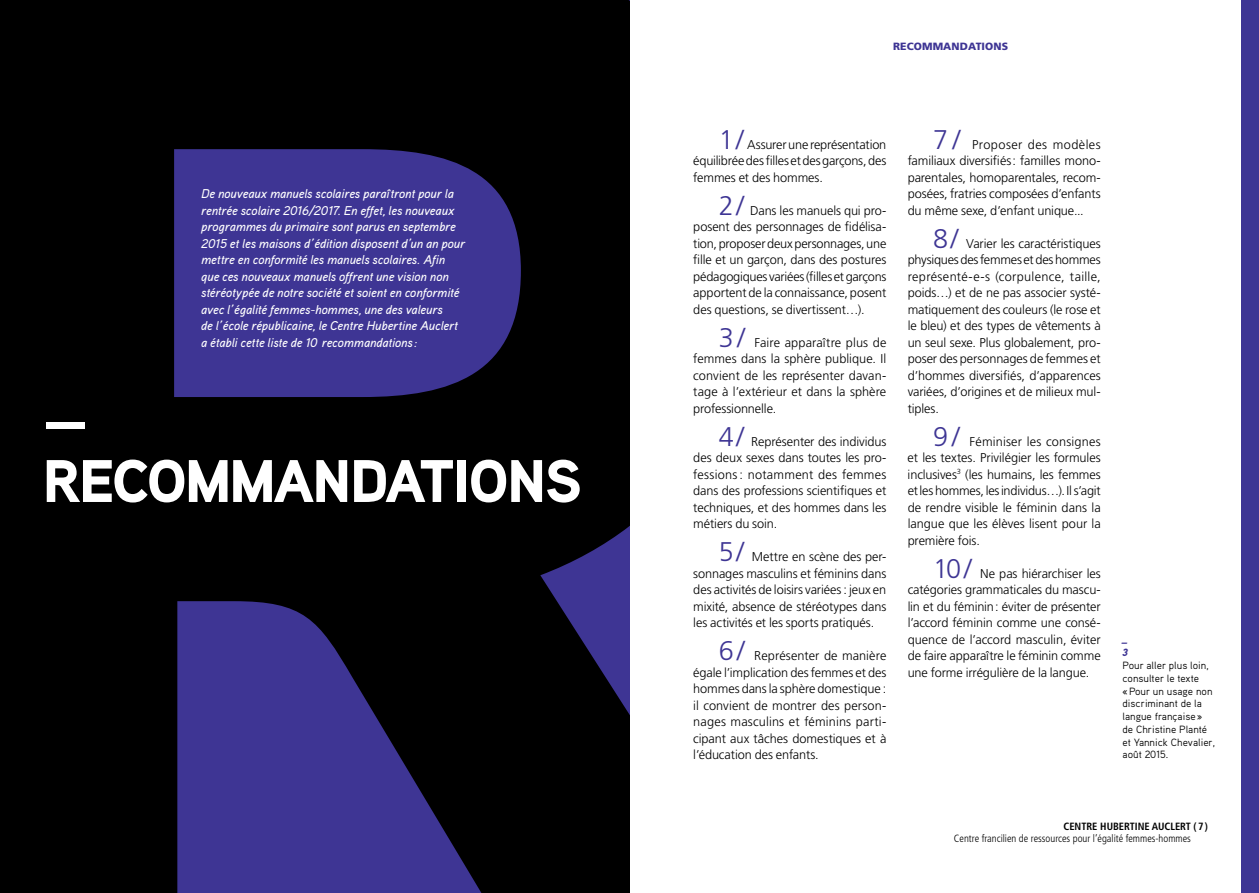
<style>
.page{position:relative;width:1259px;height:893px;background:#fff}
.page>*{position:absolute;margin:0;border:0;box-sizing:border-box;transform-origin:0 0}
.t1{font:900 60px/60px "Aaux Pro OT";letter-spacing:-.025em;color:#fff}
.t2{font:300 12.75px/16.5px "Frutiger LT Std";letter-spacing:-.005em;color:#000;text-align:justify}
.t3{font:italic 500 12.75px/16.5px "Aaux Pro OT";letter-spacing:-.005em;color:#fff}
.t4{font:10.5px/12.8px "Aaux Pro OT";color:#000}
.t5{font:300 condensed 10.5px "Frutiger LT Std";color:#000}
.t6{font:700 condensed 10.5px "Frutiger LT Std";color:#000}
.t7{font:900 10.5px "Frutiger LT Std";letter-spacing:.01em;color:#3e3594}
.t8{font:italic 900 10.5px/14.1px "Aaux Pro OT";color:#3e3594}
.s1{font-size:27px;color:#3e3594}
</style>
<div class="page">
<svg style="left:0;top:0;width:630px;height:893px;background:#100d26"></svg>
<div style="left:1241px;top:0;width:18px;height:893px;background:#3e3594"></div>
<p class="t3" style="left:201px;top:185px;width:266px">De nouveaux manuels scolaires paraîtront pour la rentrée scolaire 2016/2017. En effet, les nouveaux programmes du primaire sont parus en septembre 2015 et les maisons d’édition disposent d’un an pour mettre en conformité les manuels scolaires. Afin que ces nouveaux manuels offrent une vision non stéréotypée de notre société et soient en conformité avec l’égalité femmes-hommes, une des valeurs<br>de l’école républicaine, le Centre Hubertine Auclert a établi cette liste de 10 recommandations :</p>
<h1 class="t1" style="left:43px;top:389px;width:541px">—<br>RECOMMANDATIONS</h1>
<p class="t7" style="left:893px;top:40px;width:117px">RECOMMANDATIONS</p>
<p class="t2" style="left:693px;top:136px;width:195px;text-indent:26px"><span class="s1">1/</span> Assurer une représentation équilibrée des filles et des garçons, des femmes et des hommes.</p>
<p class="t2" style="left:693px;top:202px;width:195px;text-indent:26px"><span class="s1">2/</span> Dans les manuels qui pro&shy;posent des personnages de fidélisa&shy;tion, proposer deux personnages, une fille et un garçon, dans des postures pédagogiques variées (filles et garçons apportent de la connaissance, posent des questions, se divertissent…).</p>
<p class="t2" style="left:693px;top:334px;width:195px;text-indent:26px"><span class="s1">3/</span> Faire apparaître plus de femmes dans la sphère publique. I l convient de les représenter davan&shy;tage à l’extérieur et dans la sphère professionnelle.</p>
<p class="t2" style="left:693px;top:433px;width:195px;text-indent:26px"><span class="s1">4/</span> Représenter des individus des deux sexes dans toutes les pro&shy;fessions: notamment des femmes dans des professions scientifiques et techniques, et des hommes dans les métiers du soin.</p>
<p class="t2" style="left:693px;top:549px;width:195px;text-indent:26px"><span class="s1">5/</span> Mettre en scène des per&shy;sonnages masculins et féminins dans des activités de loisirs variées : jeux en mixité, absence de stéréotypes dans les activités et les sports pratiqués.</p>
<p class="t2" style="left:693px;top:648px;width:195px;text-indent:26px"><span class="s1">6/</span> Représenter de manière égale l’implication des femmes et des hommes dans la sphère domestique : il convient de montrer des person&shy;nages masculins et féminins parti&shy;cipant aux tâches domestiques et à l’éducation des enfants.</p>
<p class="t2" style="left:907px;top:136px;width:195px;text-indent:26px"><span class="s1">7 /</span> Proposer des modèles familiaux diversifiés: familles mono&shy;parentales, homoparentales, recom&shy;posées, fratries composées d’enfants du même sexe, d’enfant unique...</p>
<p class="t2" style="left:907px;top:235px;width:195px;text-indent:26px"><span class="s1">8/</span> Varier les caractéristiques physiques des femmes et des hommes représenté-e-s (corpulence, taille, poids…) et de ne pas associer systé&shy;matiquement des couleurs (le rose et le bleu) et des types de vêtements à un seul sexe. Plus globalement, pro&shy;poser des personnages de femmes et d’hommes diversifiés, d’apparences variées, d’origines et de milieux mul&shy;tiples.</p>
<p class="t2" style="left:907px;top:433px;width:195px;text-indent:26px"><span class="s1">9 /</span> Féminiser les consignes et les textes. Privilégier les formules inclusives<sup>3</sup> (les humains, les femmes et les hommes, les individus…). I l s’agit de rendre visible le féminin dans la langue que les élèves lisent pour la première fois.</p>
<p class="t2" style="left:907px;top:565px;width:195px;text-indent:26px"><span class="s1">10/</span> Ne pas hiérarchiser les catégories grammaticales du mascu&shy;lin et du féminin: éviter de présenter l’accord féminin comme une consé&shy;quence de l’accord masculin, éviter de faire apparaître le féminin comme une forme irrégulière de la langue.</p>
<p class="t8" style="left:1122px;top:631px;width:7px">_<br>3</p>
<p class="t4" style="left:1122px;top:659px;width:94px">Pour aller plus loin, consulter le texte<br>« Pour un usage non discriminant de la langue française » de Christine Planté et Yannick Chevalier, août 2015.</p>
<p class="t6" style="left:1063px;top:820px;width:146px">CENTRE HUBERTINE AUCLERT (7)</p>
<p class="t5" style="left:954px;top:832px;width:238px">Centre francilien de ressources pour l’égalité femmes-hommes</p>
</div>
